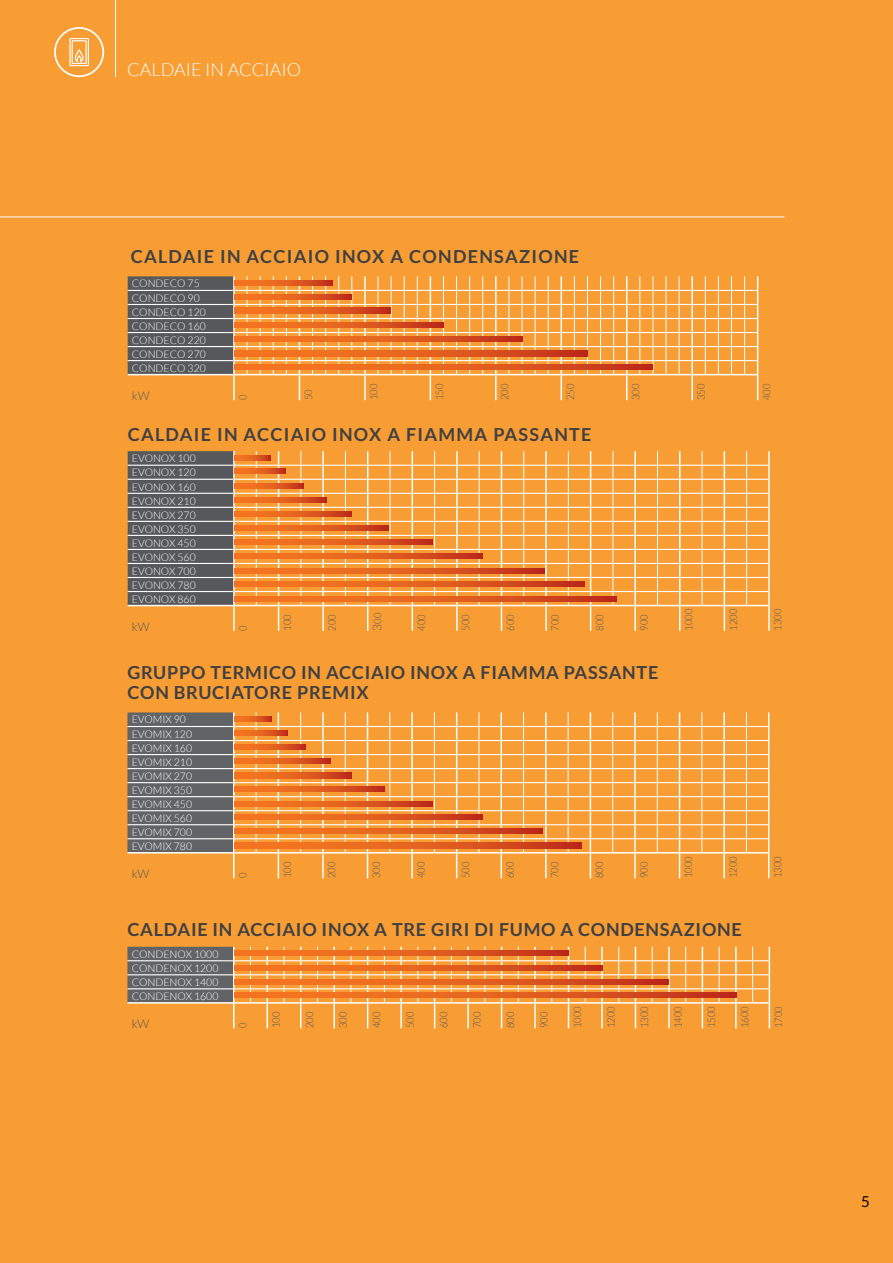
<style>
.page{position:relative;width:893px;height:1263px;background:#f89d33}
.page>*{position:absolute;margin:0;border:0;box-sizing:border-box;transform-origin:0 0}
.t1{font:700 18px/19.5px "Lato";letter-spacing:.04em;color:#404042}
.t2{font:700 18px "Lato";letter-spacing:.07em;color:#404042}
.t3{font:300 18px "Lato";color:#fff}
.t4{font:15px "Lato";color:#000}
.t5{font:300 12px "Lato";color:#57585b}
.t6{font:300 10.5px/14.1px "Lato";color:#fff}
.t7{font:300 10.5px "Lato";color:#57585b;scale:.9 1}
.s1{font-size:12px}
</style>
<div class="page">
<hr style="left:0;top:217px;width:784px;height:1px;background:#fff">
<hr style="left:115px;top:0;width:1px;height:77px;background:#fff">
<svg style="left:128px;top:276px;width:630px;height:124px"></svg>
<svg style="left:234px;top:336px;width:289px;height:5px"></svg>
<svg style="left:234px;top:323px;width:209px;height:5px"></svg>
<svg style="left:234px;top:308px;width:157px;height:5px"></svg>
<svg style="left:234px;top:294px;width:117px;height:5px"></svg>
<svg style="left:234px;top:281px;width:99px;height:5px"></svg>
<svg style="left:234px;top:364px;width:418px;height:6px;background:#e15c1f"></svg>
<svg style="left:234px;top:351px;width:354px;height:5px;background:#e15c1f"></svg>
<svg style="left:128px;top:451px;width:642px;height:180px"></svg>
<svg style="left:235px;top:497px;width:91px;height:5px"></svg>
<svg style="left:235px;top:483px;width:69px;height:6px"></svg>
<svg style="left:235px;top:469px;width:50px;height:5px"></svg>
<svg style="left:235px;top:455px;width:35px;height:5px"></svg>
<svg style="left:235px;top:568px;width:309px;height:5px;background:#e15c1f"></svg>
<svg style="left:235px;top:553px;width:248px;height:5px"></svg>
<svg style="left:235px;top:540px;width:198px;height:5px"></svg>
<svg style="left:235px;top:525px;width:153px;height:5px"></svg>
<svg style="left:235px;top:512px;width:117px;height:5px"></svg>
<svg style="left:235px;top:596px;width:381px;height:5px;background:#e15c1f"></svg>
<svg style="left:235px;top:582px;width:350px;height:5px;background:#e15c1f"></svg>
<svg style="left:127px;top:712px;width:642px;height:166px"></svg>
<svg style="left:234px;top:758px;width:96px;height:5px"></svg>
<svg style="left:234px;top:745px;width:72px;height:5px"></svg>
<svg style="left:234px;top:730px;width:54px;height:5px"></svg>
<svg style="left:234px;top:716px;width:38px;height:6px"></svg>
<svg style="left:234px;top:828px;width:308px;height:5px;background:#e15c1f"></svg>
<svg style="left:234px;top:815px;width:249px;height:5px"></svg>
<svg style="left:234px;top:801px;width:198px;height:5px"></svg>
<svg style="left:234px;top:786px;width:151px;height:6px"></svg>
<svg style="left:234px;top:773px;width:117px;height:5px"></svg>
<svg style="left:234px;top:843px;width:347px;height:5px;background:#e15c1f"></svg>
<svg style="left:127px;top:947px;width:643px;height:81px"></svg>
<svg style="left:234px;top:992px;width:502px;height:6px;background:#e15c1f"></svg>
<svg style="left:234px;top:979px;width:434px;height:5px;background:#e15c1f"></svg>
<svg style="left:234px;top:965px;width:368px;height:5px;background:#e15c1f"></svg>
<svg style="left:234px;top:951px;width:334px;height:5px;background:#e15c1f"></svg>
<svg style="left:54px;top:27px;width:50px;height:50px"></svg>
<h1 class="t3" style="left:127px;top:60px;width:175px">CALDAIE IN ACCIAIO</h1>
<h1 class="t2" style="left:131px;top:246px;width:450px">CALDAIE IN ACCIAIO INOX A CONDENSAZIONE</h1>
<p class="t6" style="left:132px;top:277px;width:75px">CONDECO 75<br>CONDECO 90<br>CONDECO 120<br>CONDECO 160<br>CONDECO 220<br>CONDECO 270<br>CONDECO 320</p>
<p class="t5" style="left:132px;top:389px;width:19px">kW</p>
<p class="t7" style="left:237px;top:400px;width:8px;rotate:-90deg">0</p>
<p class="t7" style="left:303px;top:400px;width:14px;rotate:-90deg">50</p>
<p class="t7" style="left:368px;top:400px;width:20px;rotate:-90deg">100</p>
<p class="t7" style="left:434px;top:400px;width:20px;rotate:-90deg">150</p>
<p class="t7" style="left:499px;top:400px;width:20px;rotate:-90deg">200</p>
<p class="t7" style="left:565px;top:400px;width:20px;rotate:-90deg">250</p>
<p class="t7" style="left:630px;top:400px;width:20px;rotate:-90deg">300</p>
<p class="t7" style="left:695px;top:400px;width:20px;rotate:-90deg">350</p>
<p class="t7" style="left:761px;top:400px;width:20px;rotate:-90deg">400</p>
<h1 class="t2" style="left:128px;top:424px;width:465px">CALDAIE IN ACCIAIO INOX A FIAMMA PASSANTE</h1>
<p class="t6" style="left:132px;top:451px;width:65px;text-align:justify">EVONOX 100<br>EVONOX 120<br>EVONOX 160<br>EVONOX 210<br>EVONOX 270<br>EVONOX 350<br>EVONOX 450<br>EVONOX 560<br>EVONOX 700<br>EVONOX 780<br>EVONOX 860</p>
<p class="t5" style="left:132px;top:620px;width:19px">kW</p>
<p class="t7" style="left:237px;top:631px;width:8px;rotate:-90deg">0</p>
<p class="t7" style="left:282px;top:631px;width:20px;rotate:-90deg">100</p>
<p class="t7" style="left:326px;top:631px;width:20px;rotate:-90deg">200</p>
<p class="t7" style="left:372px;top:631px;width:21px;rotate:-90deg"><span class="s1">3</span>00</p>
<p class="t7" style="left:416px;top:631px;width:20px;rotate:-90deg">400</p>
<p class="t7" style="left:460px;top:631px;width:20px;rotate:-90deg">500</p>
<p class="t7" style="left:505px;top:631px;width:20px;rotate:-90deg">600</p>
<p class="t7" style="left:549px;top:631px;width:20px;rotate:-90deg">700</p>
<p class="t7" style="left:594px;top:631px;width:20px;rotate:-90deg">800</p>
<p class="t7" style="left:638px;top:631px;width:20px;rotate:-90deg">900</p>
<p class="t7" style="left:683px;top:631px;width:26px;rotate:-90deg">1000</p>
<p class="t7" style="left:728px;top:631px;width:26px;rotate:-90deg">1200</p>
<p class="t7" style="left:772px;top:631px;width:26px;rotate:-90deg">1300</p>
<h1 class="t1" style="left:127px;top:662px;width:532px">GRUPPO TERMICO IN ACCIAIO INOX A FIAMMA PASSANTE<br>CON BRUCIATORE PREMIX</h1>
<p class="t6" style="left:132px;top:713px;width:62px">EVOMIX 90<br>EVOMIX 120<br>EVOMIX 160<br>EVOMIX 210<br>EVOMIX 270<br>EVOMIX 350<br>EVOMIX 450<br>EVOMIX 560<br>EVOMIX 700<br>EVOMIX 780</p>
<p class="t5" style="left:132px;top:867px;width:19px">kW</p>
<p class="t7" style="left:237px;top:878px;width:8px;rotate:-90deg">0</p>
<p class="t7" style="left:282px;top:878px;width:20px;rotate:-90deg">100</p>
<p class="t7" style="left:326px;top:878px;width:20px;rotate:-90deg">200</p>
<p class="t7" style="left:371px;top:878px;width:20px;rotate:-90deg">300</p>
<p class="t7" style="left:415px;top:878px;width:20px;rotate:-90deg">400</p>
<p class="t7" style="left:460px;top:878px;width:20px;rotate:-90deg">500</p>
<p class="t7" style="left:505px;top:878px;width:20px;rotate:-90deg">600</p>
<p class="t7" style="left:549px;top:878px;width:20px;rotate:-90deg">700</p>
<p class="t7" style="left:594px;top:878px;width:20px;rotate:-90deg">800</p>
<p class="t7" style="left:638px;top:878px;width:20px;rotate:-90deg">900</p>
<p class="t7" style="left:683px;top:878px;width:26px;rotate:-90deg">1000</p>
<p class="t7" style="left:727px;top:878px;width:26px;rotate:-90deg">1200</p>
<p class="t7" style="left:772px;top:878px;width:26px;rotate:-90deg">1300</p>
<h1 class="t1" style="left:127px;top:919px;width:616px">CALDAIE IN ACCIAIO INOX A TRE GIRI DI FUMO A CONDENSAZIONE</h1>
<p class="t6" style="left:132px;top:947px;width:88px;text-align:justify">CONDENOX 1000<br>CONDENOX 1200<br>CONDENOX 1400<br>CONDENOX 1600</p>
<p class="t5" style="left:132px;top:1018px;width:19px">kW</p>
<p class="t7" style="left:237px;top:1028px;width:8px;rotate:-90deg">0</p>
<p class="t7" style="left:271px;top:1028px;width:20px;rotate:-90deg">100</p>
<p class="t7" style="left:304px;top:1028px;width:20px;rotate:-90deg">200</p>
<p class="t7" style="left:337px;top:1028px;width:20px;rotate:-90deg">300</p>
<p class="t7" style="left:371px;top:1028px;width:20px;rotate:-90deg">400</p>
<p class="t7" style="left:404px;top:1028px;width:20px;rotate:-90deg">500</p>
<p class="t7" style="left:438px;top:1028px;width:20px;rotate:-90deg">600</p>
<p class="t7" style="left:471px;top:1028px;width:20px;rotate:-90deg">700</p>
<p class="t7" style="left:505px;top:1028px;width:20px;rotate:-90deg">800</p>
<p class="t7" style="left:538px;top:1028px;width:20px;rotate:-90deg">900</p>
<p class="t7" style="left:572px;top:1028px;width:26px;rotate:-90deg">1000</p>
<p class="t7" style="left:605px;top:1028px;width:26px;rotate:-90deg">1200</p>
<p class="t7" style="left:639px;top:1028px;width:26px;rotate:-90deg">1300</p>
<p class="t7" style="left:672px;top:1028px;width:26px;rotate:-90deg">1400</p>
<p class="t7" style="left:706px;top:1028px;width:26px;rotate:-90deg">1500</p>
<p class="t7" style="left:739px;top:1028px;width:26px;rotate:-90deg">1600</p>
<p class="t7" style="left:773px;top:1028px;width:26px;rotate:-90deg">1700</p>
<h2 class="t4" style="left:861px;top:1193px;width:10px">5</h2>
</div>
